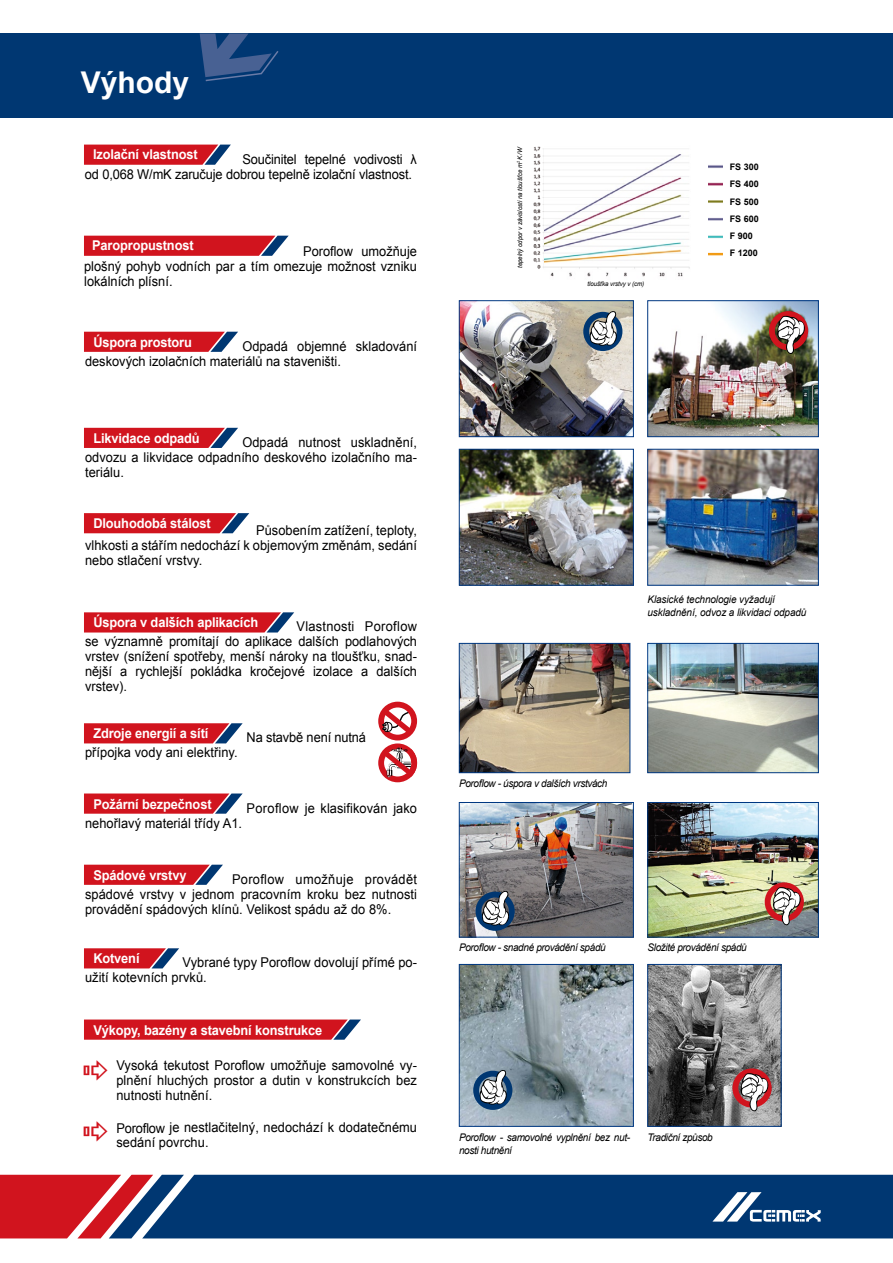
<style>
.page{position:relative;width:893px;height:1263px;background:#fff}
.page>*{position:absolute;margin:0;border:0;box-sizing:border-box;transform-origin:0 0}
.t1{font:700 30px "Arial";color:#fff}
.t2{font:13.5px/15px "Arial";letter-spacing:.005em;color:#000;text-align:justify;scale:.95 1}
.t3{font:700 13.5px "Arial";letter-spacing:-.01em;color:#fff;scale:.95 1}
.t4{font:italic 10.5px/12.6px "Arial";letter-spacing:-.035em;color:#000;scale:.95 1}
.t5{font:italic 10.5px/12.6px "Arial";letter-spacing:-.01em;color:#000;scale:.95 1}
.t6{font:700 9px/17.2px "Arial";color:#000}
.t7{font:italic 6.45px "Arial";letter-spacing:-.01em;color:#000;scale:.95 1}
</style>
<div class="page">
<div style="left:0;top:33px;width:893px;height:85px;background:#003772"></div>
<div style="left:184px;top:1175px;width:709px;height:63px;background:#003772"></div>
<svg style="left:0;top:1175px;width:184px;height:63px;background:#ac3f52"></svg>
<svg style="left:200px;top:33px;width:79px;height:49px"></svg>
<svg style="left:712px;top:1192px;width:109px;height:29px"></svg>
<img style="left:461px;top:302px;width:171px;height:133px">
<div style="left:459px;top:300px;width:175px;height:137px;border:1px solid #003882"></div>
<img style="left:649px;top:302px;width:168px;height:133px">
<div style="left:647px;top:300px;width:172px;height:137px;border:1px solid #003882"></div>
<img style="left:461px;top:451px;width:171px;height:132px">
<div style="left:459px;top:449px;width:175px;height:136px;border:1px solid #003882"></div>
<img style="left:649px;top:451px;width:168px;height:132px">
<div style="left:647px;top:449px;width:172px;height:136px;border:1px solid #003882"></div>
<img style="left:461px;top:804px;width:171px;height:131px">
<div style="left:459px;top:802px;width:175px;height:135px;border:1px solid #003882"></div>
<img style="left:649px;top:804px;width:168px;height:131px">
<div style="left:647px;top:802px;width:172px;height:135px;border:1px solid #003882"></div>
<img style="left:461px;top:966px;width:171px;height:158px">
<div style="left:459px;top:964px;width:175px;height:162px;border:1px solid #003882"></div>
<img style="left:649px;top:966px;width:130px;height:158px">
<div style="left:647px;top:964px;width:134px;height:162px;border:1px solid #003882"></div>
<img style="left:461px;top:645px;width:167px;height:126px">
<div style="left:459px;top:643px;width:171px;height:130px;border:1px solid #003882"></div>
<img style="left:649px;top:645px;width:168px;height:126px">
<div style="left:647px;top:643px;width:172px;height:130px;border:1px solid #003882"></div>
<svg style="left:84px;top:236px;width:205px;height:20px;background:#c82430"></svg>
<svg style="left:84px;top:145px;width:147px;height:20px;background:#c52936"></svg>
<svg style="left:84px;top:332px;width:154px;height:20px;background:#c52734"></svg>
<svg style="left:84px;top:428px;width:154px;height:20px;background:#c52633"></svg>
<svg style="left:84px;top:612px;width:210px;height:20px;background:#c92430"></svg>
<svg style="left:84px;top:513px;width:165px;height:20px;background:#c62532"></svg>
<svg style="left:84px;top:723px;width:159px;height:20px;background:#c62935"></svg>
<svg style="left:84px;top:793px;width:159px;height:21px;background:#c72e3b"></svg>
<svg style="left:84px;top:1019px;width:277px;height:21px;background:#cc2732"></svg>
<svg style="left:84px;top:865px;width:139px;height:20px;background:#c42a37"></svg>
<svg style="left:84px;top:948px;width:95px;height:20px;background:#be3442"></svg>
<svg style="left:583px;top:311px;width:39px;height:40px"></svg>
<svg style="left:476px;top:891px;width:39px;height:40px"></svg>
<svg style="left:473px;top:1070px;width:39px;height:40px"></svg>
<svg style="left:769px;top:311px;width:39px;height:43px"></svg>
<svg style="left:765px;top:882px;width:39px;height:44px"></svg>
<svg style="left:732px;top:1068px;width:40px;height:44px"></svg>
<svg style="left:378px;top:702px;width:39px;height:80px"></svg>
<img style="left:533px;top:146px;width:157px;height:131px">
<img style="left:709px;top:165px;width:14px;height:91px">
<h1 class="t1" style="left:81px;top:63px;width:110px">Výhody</h1>
<p class="t3" style="left:93px;top:145px;width:112px">Izolační vlastnost</p>
<p class="t2" style="left:85px;top:151px;width:351px;text-indent:157px">Součinitel tepelné vodivosti λ od 0,068 W/mK zaručuje dobrou tepelně izolační vlastnost.</p>
<p class="t3" style="left:92px;top:236px;width:108px">Paropropustnost</p>
<p class="t2" style="left:84px;top:243px;width:352px;text-indent:219px">Poroflow umožňuje plošný pohyb vodních par a tím omezuje možnost vzniku lokálních plísní.</p>
<p class="t3" style="left:93px;top:333px;width:105px">Úspora prostoru</p>
<p class="t2" style="left:85px;top:339px;width:351px;text-indent:157px">Odpadá objemné skladování deskových izolačních materiálů na staveništi.</p>
<p class="t3" style="left:93px;top:429px;width:114px">Likvidace odpadů</p>
<p class="t2" style="left:85px;top:435px;width:351px;text-indent:157px">Odpadá nutnost uskladnění, odvozu a likvidace odpadního deskového izolačního ma&shy;teriálu.</p>
<p class="t3" style="left:93px;top:515px;width:125px">Dlouhodobá stálost</p>
<p class="t2" style="left:85px;top:523px;width:351px;text-indent:171px">Působením zatížení, teploty, vlhkosti a stářím nedochází k objemovým změnám, sedání nebo stlačení vrstvy.</p>
<p class="t3" style="left:93px;top:614px;width:175px">Úspora v dalších aplikacích</p>
<p class="t2" style="left:85px;top:619px;width:351px;text-indent:212px">Vlastnosti Poroflow se významně promítají do aplikace dalších podlahových vrstev (snížení spotřeby, menší nároky na tloušťku, snad&shy;nější a rychlejší pokládka kročejové izolace a dalších vrstev).</p>
<p class="t3" style="left:93px;top:725px;width:123px">Zdroje energií a sítí</p>
<p class="t2" style="left:85px;top:745px;width:162px">přípojka vody ani elektřiny.</p>
<p class="t2" style="left:247px;top:730px;width:127px">Na stavbě není nutná</p>
<p class="t3" style="left:93px;top:795px;width:126px">Požární bezpečnost</p>
<p class="t2" style="left:247px;top:800px;width:181px">Poroflow je klasifikován jako</p>
<p class="t2" style="left:85px;top:815px;width:167px">nehořlavý materiál třídy A1.</p>
<p class="t3" style="left:93px;top:866px;width:100px">Spádové vrstvy</p>
<p class="t2" style="left:85px;top:871px;width:351px;text-indent:147px">Poroflow umožňuje provádět spádové vrstvy v jednom pracovním kroku bez nutnosti provádění spádových klínů. Velikost spádu až do 8%.</p>
<p class="t3" style="left:93px;top:950px;width:50px">Kotvení</p>
<p class="t2" style="left:85px;top:955px;width:351px;text-indent:97px">Vybrané typy Poroflow dovolují přímé po&shy;užití kotevních prvků.</p>
<p class="t3" style="left:93px;top:1021px;width:243px">Výkopy, bazény a stavební konstrukce</p>
<p class="t2" style="left:116px;top:1058px;width:318px">Vysoká tekutost Poroflow umožňuje samovolné vy&shy;plnění hluchých prostor a dutin v konstrukcích bez nutnosti hutnění.</p>
<p class="t2" style="left:116px;top:1119px;width:318px">Poroflow je nestlačitelný, nedochází k dodatečnému sedání povrchu.</p>
<p class="t7" style="left:516px;top:268px;width:129px;rotate:-90deg">tepelný odpor v závislosti na tloušťce m<sup>2</sup> K/W</p>
<p class="t7" style="left:587px;top:279px;width:61px">tloušťka vrstvy v (cm)</p>
<p class="t6" style="left:730px;top:159px;width:31px">FS 300<br>FS 400<br>FS 500<br>FS 600<br>F 900<br>F 1200</p>
<p class="t5" style="left:647px;top:593px;width:169px">Klasické technologie vyžadují uskladnění, odvoz a likvidaci odpadů</p>
<p class="t4" style="left:459px;top:777px;width:158px">Poroflow - úspora v dalších vrstvách</p>
<p class="t4" style="left:459px;top:941px;width:156px">Poroflow - snadné provádění spádů</p>
<p class="t4" style="left:647px;top:941px;width:106px">Složité provádění spádů</p>
<p class="t4" style="left:459px;top:1131px;width:182px">Poroflow - samovolné vyplnění bez nut&shy;nosti hutnění</p>
<p class="t4" style="left:647px;top:1131px;width:70px">Tradiční způsob</p>
</div>
